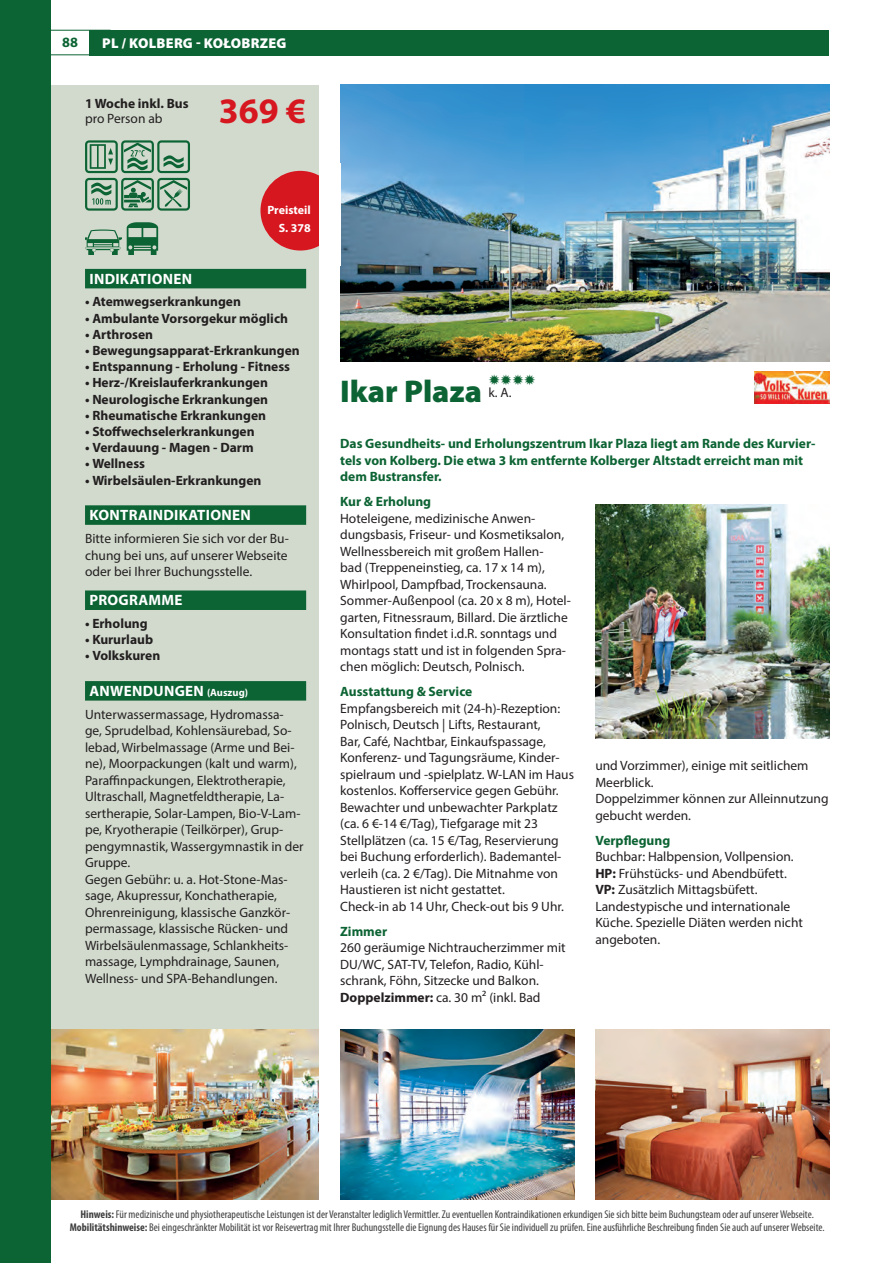
<style>
.page{position:relative;width:893px;height:1263px;background:#fff}
.page>*{position:absolute;margin:0;border:0;box-sizing:border-box;transform-origin:0 0}
.t1{font:700 36px "Myriad Pro";color:#d7171f}
.t2{font:900 31.5px "Myriad Pro";color:#0c6333}
.t3{font:700 15px "Myriad Pro";letter-spacing:.02em;color:#fff}
.t4{font:15px "Zapf Dingbats Std";color:#0c6333}
.t5{font:900 14.25px "Myriad Pro";letter-spacing:.02em;color:#fff}
.t6{font:700 14.25px "Myriad Pro";color:#0c6333}
.t7{font:13.5px/16.5px "Myriad Pro";color:#231f20}
.t8{font:700 13.5px "Myriad Pro";color:#231f20}
.t9{font:700 13.5px/16.5px "Myriad Pro";color:#0c6333}
.t10{font:700 12px/17.5px "Myriad Pro";color:#fff;text-align:right}
.t11{font:condensed 11.25px/13.5px "Myriad Pro";color:#3e3e3f;text-align:center}
.s1{font-size:10.5px}
.s2{font-weight:700}
</style>
<div class="page">
<hr style="left:0;top:30px;width:111px;height:1px;background:#0c6333">
<hr style="left:0;top:54px;width:111px;height:1px;background:#0c6333">
<div style="left:89px;top:30px;width:740px;height:25px;background:#0c6333"></div>
<div style="left:0;top:85px;width:319px;height:1114px;background:#d2dace"></div>
<img style="left:340px;top:85px;width:489px;height:276px">
<img style="left:754px;top:372px;width:75px;height:32px">
<img style="left:595px;top:1029px;width:234px;height:170px">
<img style="left:340px;top:1029px;width:234px;height:170px">
<img style="left:51px;top:1029px;width:268px;height:170px">
<img style="left:595px;top:504px;width:234px;height:234px">
<div style="left:0;top:0;width:51px;height:1263px;background:#0c6333"></div>
<div style="left:85px;top:269px;width:221px;height:19px;background:#0c6333"></div>
<div style="left:85px;top:505px;width:221px;height:20px;background:#0c6333"></div>
<div style="left:85px;top:590px;width:221px;height:20px;background:#0c6333"></div>
<div style="left:85px;top:681px;width:221px;height:20px;background:#0c6333"></div>
<svg style="left:85px;top:140px;width:105px;height:69px"></svg>
<svg style="left:145px;top:168px;width:45px;height:43px"></svg>
<svg style="left:85px;top:209px;width:26px;height:46px"></svg>
<svg style="left:111px;top:209px;width:61px;height:46px"></svg>
<div style="left:260px;top:171px;width:80px;height:80px;background:#d7171f;border-radius:50%"></div>
<div style="left:319px;top:164px;width:21px;height:102px;background:#fff"></div>
<p class="t6" style="left:62px;top:33px;width:17px">88</p>
<p class="t5" style="left:102px;top:34px;width:186px">PL / KOLBERG - KOŁOBRZEG</p>
<p class="t8" style="left:85px;top:94px;width:105px">1 Woche inkl. Bus</p>
<p class="t7" style="left:85px;top:110px;width:79px">pro Person ab</p>
<h1 class="t1" style="left:219px;top:87px;width:89px">369 €</h1>
<p class="t10" style="left:267px;top:201px;width:45px">Preisteil<br>S. 378</p>
<p class="t3" style="left:89px;top:269px;width:104px">INDIKATIONEN</p>
<p class="t8" style="left:85px;top:293px;width:157px">• Atemwegserkrankungen</p>
<p class="t8" style="left:85px;top:309px;width:204px">• Ambulante Vorsorgekur möglich</p>
<p class="t8" style="left:85px;top:325px;width:70px">• Arthrosen</p>
<p class="t8" style="left:85px;top:342px;width:216px">• Bewegungsapparat-Erkrankungen</p>
<p class="t8" style="left:85px;top:358px;width:207px">• Entspannung - Erholung - Fitness</p>
<p class="t8" style="left:85px;top:374px;width:184px">• Herz-/Kreislauferkrankungen</p>
<p class="t8" style="left:85px;top:390px;width:185px">• Neurologische Erkrankungen</p>
<p class="t8" style="left:85px;top:406px;width:183px">• Rheumatische Erkrankungen</p>
<p class="t8" style="left:85px;top:423px;width:171px">• Stoffwechselerkrankungen</p>
<p class="t8" style="left:85px;top:439px;width:170px">• Verdauung - Magen - Darm</p>
<p class="t8" style="left:85px;top:455px;width:62px">• Wellness</p>
<p class="t8" style="left:85px;top:471px;width:178px">• Wirbelsäulen-Erkrankungen</p>
<p class="t3" style="left:89px;top:505px;width:163px">KONTRAINDIKATIONEN</p>
<p class="t7" style="left:85px;top:530px;width:205px;text-align:justify">Bitte informieren Sie sich vor der Bu&shy;chung bei uns, auf unserer Webseite oder bei Ihrer Buchungsstelle.</p>
<p class="t3" style="left:89px;top:590px;width:95px">PROGRAMME</p>
<p class="t8" style="left:85px;top:615px;width:64px">• Erholung</p>
<p class="t8" style="left:85px;top:631px;width:70px">• Kururlaub</p>
<p class="t8" style="left:85px;top:647px;width:77px">• Volkskuren</p>
<p class="t3" style="left:89px;top:681px;width:160px">ANWENDUNGEN <span class="s1">(Auszug)</span></p>
<p class="t7" style="left:85px;top:706px;width:220px">Unterwassermassage, Hydromassa&shy;ge, Sprudelbad, Kohlensäurebad, So&shy;lebad, Wirbelmassage (Arme und Bei&shy;ne), Moorpackungen (kalt und warm), Paraffinpackungen, Elektrotherapie, Ultraschall, Magnetfeldtherapie, La&shy;sertherapie, Solar-Lampen, Bio-V-Lam&shy;pe, Kryotherapie (Teilkörper), Grup&shy;pengymnastik, Wassergymnastik in der Gruppe.<br>Gegen Gebühr: u. a. Hot-Stone-Mas&shy;sage, Akupressur, Konchatherapie, Ohrenreinigung, klassische Ganzkör&shy;permassage, klassische Rücken- und Wirbelsäulenmassage, Schlankheits&shy;massage, Lymphdrainage, Saunen, Wellness- und SPA-Behandlungen.</p>
<h2 class="t2" style="left:340px;top:370px;width:143px">Ikar Plaza</h2>
<p class="t4" style="left:488px;top:373px;width:49px">✹✹✹✹</p>
<p class="t9" style="left:340px;top:435px;width:477px">Das Gesundheits- und Erholungszentrum Ikar Plaza liegt am Rande des Kurvier&shy;tels von Kolberg. Die etwa 3 km entfernte Kolberger Altstadt erreicht man mit dem Bustransfer.</p>
<p class="t9" style="left:340px;top:493px;width:93px">Kur &amp; Erholung</p>
<p class="t7" style="left:340px;top:510px;width:232px">Hoteleigene, medizinische Anwen&shy;dungsbasis, Friseur- und Kosmetiksalon, Wellnessbereich mit großem Hallen-<br>bad (Treppeneinstieg, ca. 17 x 14 m), Whirlpool, Dampfbad, Trockensauna.<br>Sommer-Außenpool (ca. 20 x 8 m), Hotel&shy;garten, Fitnessraum, Billard. Die ärztliche Konsultation findet i.d.R. sonntags und montags statt und ist in folgenden Spra&shy;chen möglich: Deutsch, Polnisch.</p>
<p class="t9" style="left:340px;top:683px;width:134px">Ausstattung &amp; Service</p>
<p class="t7" style="left:340px;top:700px;width:235px">Empfangsbereich mit (24-h)-Rezeption:<br>Polnisch, Deutsch | Lifts, Restaurant,<br>Bar, Café, Nachtbar, Einkaufspassage, Konferenz- und Tagungsräume, Kinder&shy;spielraum und -spielplatz. W-LAN im Haus kostenlos. Kofferservice gegen Gebühr.<br>Bewachter und unbewachter Parkplatz (ca. 6 €-14 €/Tag), Tiefgarage mit 23<br>Stellplätzen (ca. 15 €/Tag, Reservierung bei Buchung erforderlich). Bademantel&shy;verleih (ca. 2 €/Tag). Die Mitnahme von Haustieren ist nicht gestattet.<br>Check-in ab 14 Uhr, Check-out bis 9 Uhr.</p>
<p class="t9" style="left:340px;top:922px;width:48px">Zimmer</p>
<p class="t7" style="left:340px;top:939px;width:227px">260 geräumige Nichtraucherzimmer mit DU/WC, SAT-TV, Telefon, Radio, Kühl&shy;schrank, Föhn, Sitzecke und Balkon.<br><span class="s2">Doppelzimmer:</span> ca. 30 m² (inkl. Bad</p>
<p class="t7" style="left:488px;top:384px;width:25px">k. A.</p>
<p class="t7" style="left:595px;top:757px;width:235px">und Vorzimmer), einige mit seitlichem<br>Meerblick.<br>Doppelzimmer können zur Alleinnutzung gebucht werden.</p>
<p class="t9" style="left:595px;top:831px;width:76px">Verpflegung</p>
<p class="t7" style="left:595px;top:848px;width:209px">Buchbar: Halbpension, Vollpension.<br><span class="s2">HP:</span> Frühstücks- und Abendbüfett.<br><span class="s2">VP:</span> Zusätzlich Mittagsbüfett.<br>Landestypische und internationale<br>Küche. Spezielle Diäten werden nicht angeboten.</p>
<p class="t11" style="left:70px;top:1207px;width:756px"><span class="s2">Hinweis:</span> Für medizinische und physiotherapeutische Leistungen ist der Veranstalter lediglich Vermittler. Zu eventuellen Kontraindikationen erkundigen Sie sich bitte beim Buchungsteam oder auf unserer Webseite.<br><span class="s2">Mobilitätshinweise:</span> Bei eingeschränkter Mobilität ist vor Reisevertrag mit Ihrer Buchungsstelle die Eignung des Hauses für Sie individuell zu prüfen. Eine ausführliche Beschreibung finden Sie auch auf unserer Webseite.</p>
</div>
